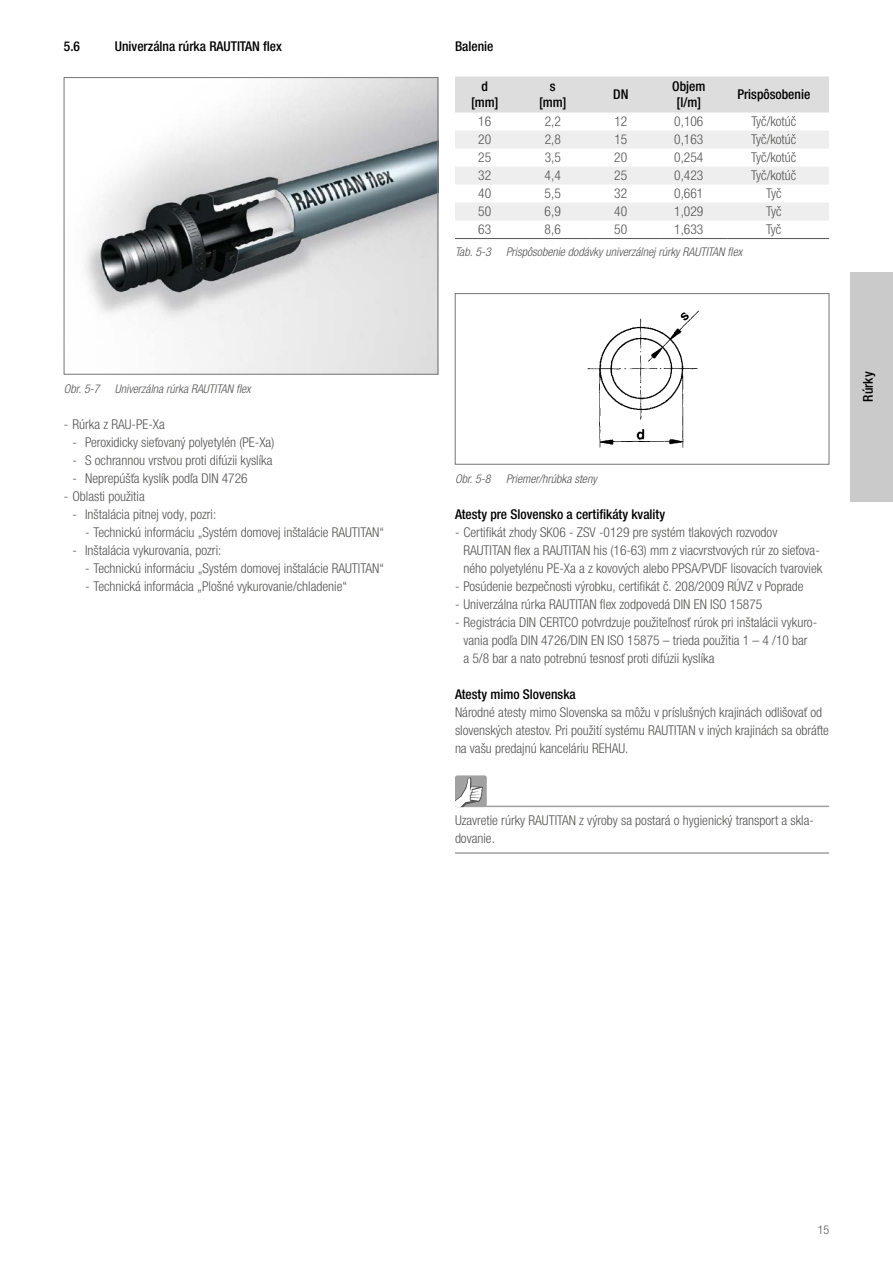
<style>
.page{position:relative;width:893px;height:1263px;background:#fff}
.page>*{position:absolute;margin:0;border:0;box-sizing:border-box;transform-origin:0 0}
.t1{font:300 condensed 13.5px/18px "Helvetica Neue LTW1 G";color:#545453}
.t2{font:500 condensed 13.5px/16.2px "Helvetica Neue LTW1 G";color:#000;text-align:center}
.t3{font:italic 300 condensed 12px "Helvetica Neue LTW1 G";color:#545453}
.t4{font:300 condensed 12px "Helvetica Neue LTW1 G";color:#545453}
</style>
<div class="page">
<div style="left:850px;top:272px;width:43px;height:229px;background:#cacacb"></div>
<hr style="left:459px;top:806px;width:370px;height:1px;background:#a1a1a1">
<hr style="left:455px;top:852px;width:374px;height:2px;background:#a1a1a1">
<div style="left:455px;top:77px;width:374px;height:36px;background:#ddddde"></div>
<svg style="left:455px;top:131px;width:374px;height:89px"></svg>
<hr style="left:455px;top:238px;width:68px;height:1px;background:#545453">
<hr style="left:523px;top:238px;width:68px;height:1px;background:#545453">
<hr style="left:591px;top:238px;width:68px;height:1px;background:#545453">
<hr style="left:659px;top:238px;width:68px;height:1px;background:#545453">
<hr style="left:727px;top:238px;width:102px;height:1px;background:#545453">
<svg style="left:455px;top:775px;width:32px;height:32px"></svg>
<img style="left:85px;top:79px;width:351px;height:293px">
<div style="left:64px;top:77px;width:374px;height:297px;border:1px solid #757575"></div>
<img style="left:587px;top:310px;width:112px;height:138px">
<div style="left:455px;top:293px;width:374px;height:171px;border:1px solid #757575"></div>
<p class="t2" style="left:64px;top:38px;width:18px">5.6</p>
<p class="t2" style="left:115px;top:38px;width:168px">Univerzálna rúrka RAUTITAN flex</p>
<p class="t3" style="left:64px;top:382px;width:37px">Obr. 5-7</p>
<p class="t3" style="left:115px;top:382px;width:137px">Univerzálna rúrka RAUTITAN flex</p>
<p class="t1" style="left:64px;top:415px;width:103px">- Rúrka z RAU-PE-Xa</p>
<p class="t1" style="left:72px;top:433px;width:203px">- Peroxidicky sieťovaný polyetylén (PE-Xa)</p>
<p class="t1" style="left:72px;top:451px;width:202px">- S ochrannou vrstvou proti difúzii kyslíka</p>
<p class="t1" style="left:72px;top:469px;width:177px">- Neprepúšťa kyslík podľa DIN 4726</p>
<p class="t1" style="left:64px;top:487px;width:82px">- Oblasti použitia</p>
<p class="t1" style="left:72px;top:505px;width:145px">- Inštalácia pitnej vody, pozri:</p>
<p class="t1" style="left:85px;top:523px;width:300px">- Technickú informáciu „Systém domovej inštalácie RAUTITAN“</p>
<p class="t1" style="left:72px;top:541px;width:151px">- Inštalácia vykurovania, pozri:</p>
<p class="t1" style="left:85px;top:559px;width:300px">- Technickú informáciu „Systém domovej inštalácie RAUTITAN“</p>
<p class="t1" style="left:85px;top:577px;width:264px">- Technická informácia „Plošné vykurovanie/chladenie“</p>
<p class="t2" style="left:455px;top:38px;width:40px">Balenie</p>
<p class="t2" style="left:471px;top:78px;width:29px">d [mm]</p>
<p class="t2" style="left:539px;top:78px;width:29px">s [mm]</p>
<p class="t2" style="left:613px;top:86px;width:17px">DN</p>
<p class="t2" style="left:672px;top:78px;width:35px">Objem [l/m]</p>
<p class="t2" style="left:737px;top:86px;width:74px">Prispôsobenie</p>
<p class="t1" style="left:478px;top:113px;width:14px">16</p>
<p class="t1" style="left:545px;top:113px;width:18px">2,2</p>
<p class="t1" style="left:614px;top:113px;width:14px">12</p>
<p class="t1" style="left:674px;top:113px;width:31px">0,106</p>
<p class="t1" style="left:751px;top:113px;width:47px">Tyč/kotúč</p>
<p class="t1" style="left:478px;top:131px;width:14px">20</p>
<p class="t1" style="left:545px;top:131px;width:18px">2,8</p>
<p class="t1" style="left:614px;top:131px;width:14px">15</p>
<p class="t1" style="left:674px;top:131px;width:31px">0,163</p>
<p class="t1" style="left:751px;top:131px;width:47px">Tyč/kotúč</p>
<p class="t1" style="left:478px;top:149px;width:14px">25</p>
<p class="t1" style="left:545px;top:149px;width:18px">3,5</p>
<p class="t1" style="left:614px;top:149px;width:14px">20</p>
<p class="t1" style="left:674px;top:149px;width:31px">0,254</p>
<p class="t1" style="left:751px;top:149px;width:47px">Tyč/kotúč</p>
<p class="t1" style="left:478px;top:167px;width:14px">32</p>
<p class="t1" style="left:545px;top:167px;width:18px">4,4</p>
<p class="t1" style="left:614px;top:167px;width:14px">25</p>
<p class="t1" style="left:674px;top:167px;width:31px">0,423</p>
<p class="t1" style="left:751px;top:167px;width:47px">Tyč/kotúč</p>
<p class="t1" style="left:478px;top:185px;width:14px">40</p>
<p class="t1" style="left:545px;top:185px;width:18px">5,5</p>
<p class="t1" style="left:614px;top:185px;width:14px">32</p>
<p class="t1" style="left:674px;top:185px;width:31px">0,661</p>
<p class="t1" style="left:766px;top:185px;width:17px">Tyč</p>
<p class="t1" style="left:478px;top:203px;width:14px">50</p>
<p class="t1" style="left:545px;top:203px;width:18px">6,9</p>
<p class="t1" style="left:614px;top:203px;width:14px">40</p>
<p class="t1" style="left:674px;top:203px;width:31px">1,029</p>
<p class="t1" style="left:766px;top:203px;width:17px">Tyč</p>
<p class="t1" style="left:478px;top:221px;width:14px">63</p>
<p class="t1" style="left:545px;top:221px;width:18px">8,6</p>
<p class="t1" style="left:614px;top:221px;width:14px">50</p>
<p class="t1" style="left:674px;top:221px;width:31px">1,633</p>
<p class="t1" style="left:766px;top:221px;width:17px">Tyč</p>
<p class="t3" style="left:455px;top:244px;width:37px">Tab. 5-3</p>
<p class="t3" style="left:506px;top:244px;width:238px">Prispôsobenie dodávky univerzálnej rúrky RAUTITAN flex</p>
<p class="t3" style="left:455px;top:472px;width:37px">Obr. 5-8</p>
<p class="t3" style="left:506px;top:472px;width:92px">Priemer/hrúbka steny</p>
<p class="t2" style="left:455px;top:506px;width:212px">Atesty pre Slovensko a certifikáty kvality</p>
<p class="t1" style="left:463px;top:523px;width:360px;text-indent:-9px">- Certifikát zhody SK06 - ZSV -0129 pre systém tlakových rozvodov<br>RAUTITAN flex a RAUTITAN his (16-63) mm z viacvrstvových rúr zo sieťova&shy;ného polyetylénu PE-Xa a z kovových alebo PPSA/PVDF lisovacích tvaroviek</p>
<p class="t1" style="left:455px;top:577px;width:350px">- Posúdenie bezpečnosti výrobku, certifikát č. 208/2009 RÚVZ v Poprade</p>
<p class="t1" style="left:455px;top:595px;width:309px">- Univerzálna rúrka RAUTITAN flex zodpovedá DIN EN ISO 15875</p>
<p class="t1" style="left:463px;top:613px;width:355px;text-indent:-9px">- Registrácia DIN CERTCO potvrdzuje použiteľnosť rúrok pri inštalácii vykuro&shy;vania podľa DIN 4726/DIN EN ISO 15875 – trieda použitia 1 – 4 /10 bar<br>a 5/8 bar a nato potrebnú tesnosť proti difúzii kyslíka</p>
<p class="t2" style="left:455px;top:686px;width:122px">Atesty mimo Slovenska</p>
<p class="t1" style="left:455px;top:703px;width:376px">Národné atesty mimo Slovenska sa môžu v príslušných krajinách odlišovať od slovenských atestov. Pri použití systému RAUTITAN v iných krajinách sa obráťte na vašu predajnú kanceláriu REHAU.</p>
<p class="t1" style="left:455px;top:811px;width:360px">Uzavretie rúrky RAUTITAN z výroby sa postará o hygienický transport a skla&shy;dovanie.</p>
<p class="t2" style="left:860px;top:402px;width:31px;rotate:-90deg">Rúrky</p>
<p class="t4" style="left:818px;top:1222px;width:13px">15</p>
</div>
